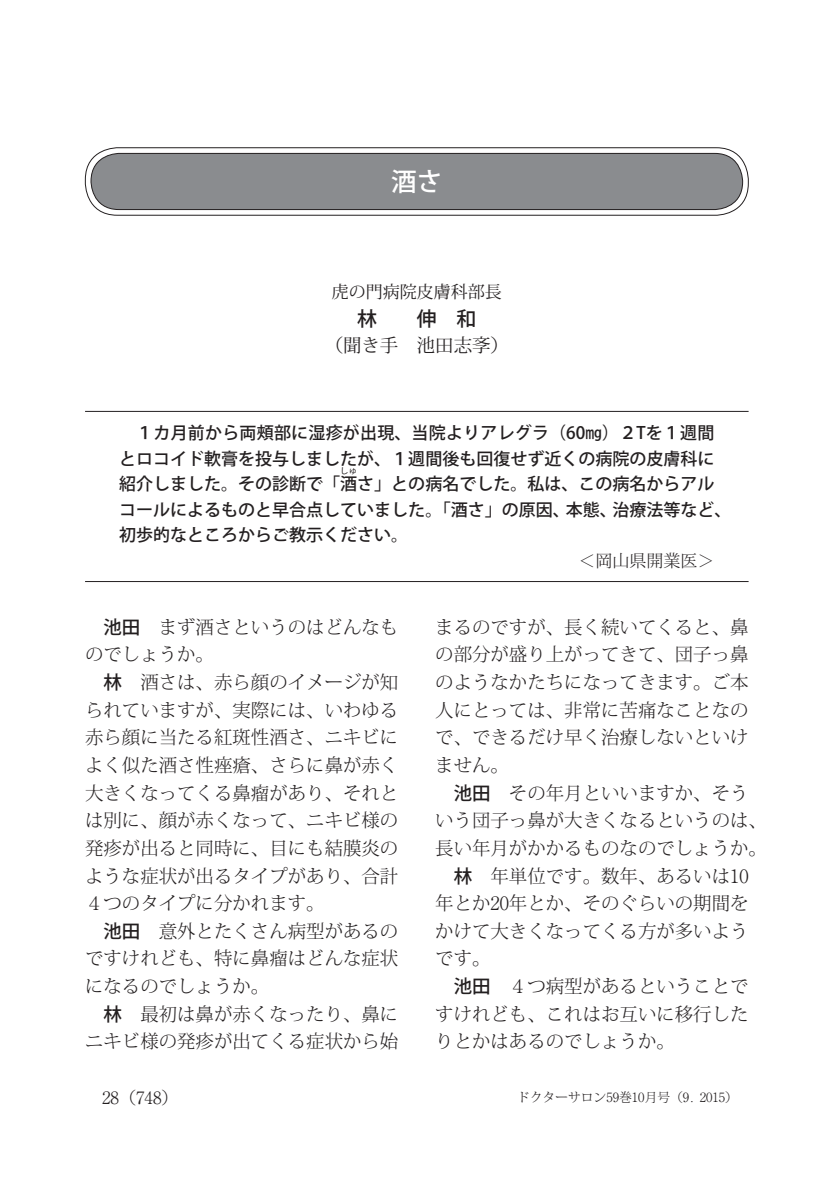
<style>
.page{position:relative;width:828px;height:1191px;background:#fff}
.page>*{position:absolute;margin:0;border:0;box-sizing:border-box;transform-origin:0 0}
.t1{font:500 25.6px "Koz Go Pro";color:#fff}
.t2{font:500 19.8px "Koz Go Pro";color:#231f20}
.t3{font:300 18.4px "Koz Min Pro";color:#231f20}
.t4{font:18.4px "Koz Min Pro";color:#231f20}
.t5{font:500 17px/25.6px "Koz Go Pro";color:#231f20;text-align:justify}
.t6{font:17px "Koz Min Pro";color:#231f20}
.t7{font:300 17px "Koz Min Pro";color:#231f20}
.t8{font:300 17px "Ryumin Pro";color:#231f20}
.t9{font:300 12.8px "Koz Min Pro";color:#231f20}
.t10{font:500 8.6px "Koz Go Pro";color:#231f20}
.s1{font-family:"Ryumin Pro"}
.s2{font-family:"Koz Go Pro";font-weight:500}
.s3{font-family:"Koz Min Pro"}
</style>
<div class="page">
<div style="left:85px;top:147px;width:663px;height:68px;border:1px solid #231f20;border-radius:32px"></div>
<div style="left:91px;top:153px;width:651px;height:56px;background:#8a8c8f;border-radius:28px"></div>
<div style="left:91px;top:153px;width:652px;height:57px;border:1px solid #231f20;border-radius:28px"></div>
<hr style="left:85px;top:411px;width:663px;height:1px;background:#231f20">
<hr style="left:85px;top:581px;width:663px;height:1px;background:#231f20">
<p class="t1" style="left:391px;top:165px;width:53px">酒さ</p>
<p class="t6" style="left:332px;top:279px;width:172px">虎の門病院皮膚科部長</p>
<p class="t2" style="left:357px;top:306px;width:121px">林　　伸　和</p>
<p class="t4" style="left:325px;top:332px;width:186px">（聞き手 池田志斈）</p>
<p class="t5" style="left:119px;top:421px;width:597px">　１カ月前から両頰部に湿疹が出現、当院よりアレグラ（60㎎）２Tを１週間とロコイド軟膏を投与しましたが、１週間後も回復せず近くの病院の皮膚科に紹介しました。その診断で「酒さ」との病名でした。私は、この病名からアル</p>
<p class="t10" style="left:340px;top:465px;width:19px">しゅ</p>
<p class="t5" style="left:119px;top:497px;width:614px">コールによるものと早合点していました。「酒さ」の原因、本態、治療法等など、</p>
<p class="t5" style="left:119px;top:523px;width:291px">初歩的なところからご教示ください。</p>
<p class="t7" style="left:578px;top:548px;width:138px"><span class="s1">＜</span>岡山県開業医<span class="s1">＞</span></p>
<p class="t3" style="left:103px;top:614px;width:296px"><span class="s2">池田</span> まず酒さというのはどんなも</p>
<p class="t3" style="left:85px;top:641px;width:130px">のでしょうか。</p>
<p class="t3" style="left:103px;top:669px;width:296px"><span class="s2">林</span> 酒さは、赤ら顔のイメージが知</p>
<p class="t3" style="left:85px;top:697px;width:315px">られていますが、実際には、いわゆる</p>
<p class="t3" style="left:85px;top:724px;width:315px">赤ら顔に当たる紅斑性酒さ、ニキビに</p>
<p class="t3" style="left:85px;top:752px;width:315px">よく似た酒さ性痤瘡、さらに鼻が赤く</p>
<p class="t3" style="left:85px;top:780px;width:315px">大きくなってくる鼻瘤があり、それと</p>
<p class="t3" style="left:85px;top:807px;width:315px">は別に、顔が赤くなって、ニキビ様の</p>
<p class="t3" style="left:85px;top:835px;width:315px">発疹が出ると同時に、目にも結膜炎の</p>
<p class="t3" style="left:85px;top:863px;width:315px">ような症状が出るタイプがあり、合計</p>
<p class="t3" style="left:85px;top:890px;width:241px"><span class="s1">４</span>つのタイプに分かれます。</p>
<p class="t3" style="left:103px;top:918px;width:296px"><span class="s2">池田</span> 意外とたくさん病型があるの</p>
<p class="t3" style="left:85px;top:945px;width:315px">ですけれども、特に鼻瘤はどんな症状</p>
<p class="t3" style="left:85px;top:973px;width:186px">になるのでしょうか。</p>
<p class="t3" style="left:103px;top:1001px;width:296px"><span class="s2">林</span> 最初は鼻が赤くなったり、鼻に</p>
<p class="t3" style="left:85px;top:1028px;width:315px">ニキビ様の発疹が出てくる症状から始</p>
<p class="t3" style="left:435px;top:614px;width:315px">まるのですが、長く続いてくると、鼻</p>
<p class="t3" style="left:435px;top:641px;width:315px">の部分が盛り上がってきて、団子っ鼻</p>
<p class="t3" style="left:435px;top:669px;width:315px">のようなかたちになってきます。ご本</p>
<p class="t3" style="left:435px;top:697px;width:315px">人にとっては、非常に苦痛なことなの</p>
<p class="t3" style="left:435px;top:724px;width:315px">で、できるだけ早く治療しないといけ</p>
<p class="t3" style="left:435px;top:752px;width:75px">ません。</p>
<p class="t3" style="left:454px;top:780px;width:296px"><span class="s2">池田</span> その年月といいますか、そう</p>
<p class="t3" style="left:435px;top:807px;width:333px">いう団子っ鼻が大きくなるというのは、</p>
<p class="t3" style="left:435px;top:835px;width:333px">長い年月がかかるものなのでしょうか。</p>
<p class="t3" style="left:454px;top:863px;width:296px"><span class="s2">林</span> 年単位です。数年、あるいは<span class="s1">10</span></p>
<p class="t3" style="left:435px;top:890px;width:315px">年とか<span class="s1">20</span>年とか、そのぐらいの期間を</p>
<p class="t3" style="left:435px;top:918px;width:315px">かけて大きくなってくる方が多いよう</p>
<p class="t3" style="left:435px;top:945px;width:57px">です。</p>
<p class="t3" style="left:454px;top:973px;width:296px"><span class="s2">池田</span> <span class="s1">４</span>つ病型があるということで</p>
<p class="t3" style="left:435px;top:1001px;width:315px">すけれども、これはお互いに移行した</p>
<p class="t3" style="left:435px;top:1028px;width:241px">りとかはあるのでしょうか。</p>
<p class="t8" style="left:102px;top:1084px;width:78px">28<span class="s3">（</span>748<span class="s3">）</span></p>
<p class="t9" style="left:517px;top:1088px;width:222px">ドクターサロン<span class="s1">59</span>巻<span class="s1">10</span>月号（<span class="s1">9. 2015</span>）</p>
</div>
